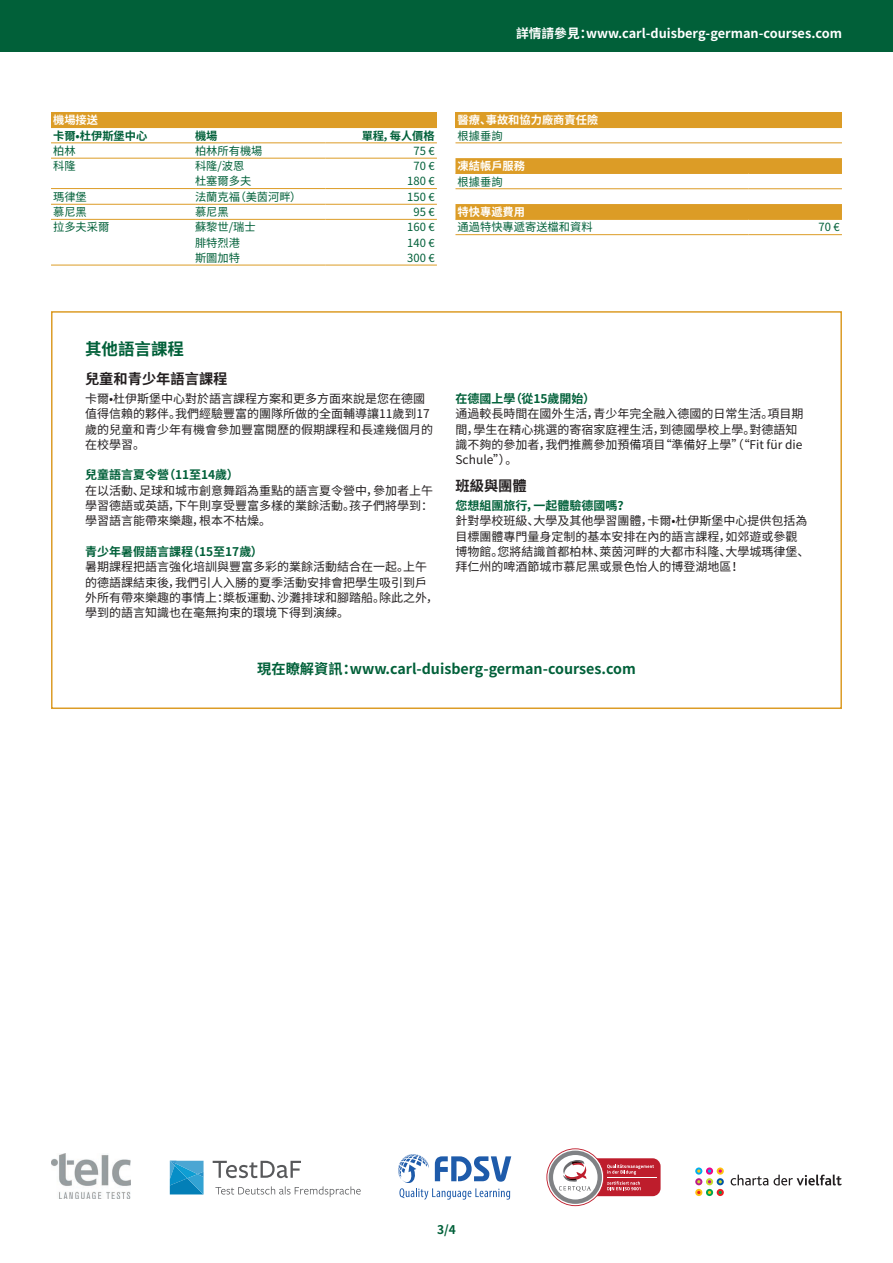
<style>
.page{position:relative;width:893px;height:1263px;background:#fff}
.page>*{position:absolute;margin:0;border:0;box-sizing:border-box;transform-origin:0 0}
.t1{font:700 16.5px "Source Han Sans CN";color:#016039}
.t2{font:700 14.25px "Source Han Sans CN";color:#016039}
.t3{font:700 14.25px "Source Han Sans CN";color:#231f20}
.t4{font:700 12.75px "Source Han Sans CN";color:#fff}
.t5{font:12px/15.3px "Source Han Sans CN";color:#231f20}
.t6{font:700 12px "Source Han Sans CN";color:#016039}
.t7{font:11.25px "Source Han Sans CN";color:#016039}
.t8{font:700 11.25px "Source Han Sans CN";color:#fff}
.t9{font:700 11.25px "Source Han Sans CN";color:#016039}
</style>
<div class="page">
<div style="left:51px;top:311px;width:791px;height:398px;border:2px solid #dc9c26"></div>
<img style="left:51px;top:1153px;width:79px;height:45px">
<div style="left:51px;top:112px;width:386px;height:16px;background:#dc9c26"></div>
<hr style="left:51px;top:143px;width:144px;height:1px;background:#dc9c26">
<hr style="left:195px;top:143px;width:130px;height:1px;background:#dc9c26">
<hr style="left:325px;top:143px;width:112px;height:1px;background:#dc9c26">
<hr style="left:51px;top:158px;width:144px;height:1px;background:#dc9c26">
<hr style="left:195px;top:158px;width:130px;height:1px;background:#dc9c26">
<hr style="left:325px;top:158px;width:112px;height:1px;background:#dc9c26">
<hr style="left:51px;top:188px;width:144px;height:1px;background:#dc9c26">
<hr style="left:195px;top:188px;width:130px;height:1px;background:#dc9c26">
<hr style="left:325px;top:188px;width:112px;height:1px;background:#dc9c26">
<hr style="left:51px;top:204px;width:144px;height:1px;background:#dc9c26">
<hr style="left:195px;top:204px;width:130px;height:1px;background:#dc9c26">
<hr style="left:325px;top:204px;width:112px;height:1px;background:#dc9c26">
<hr style="left:51px;top:219px;width:144px;height:1px;background:#dc9c26">
<hr style="left:195px;top:219px;width:130px;height:1px;background:#dc9c26">
<hr style="left:325px;top:219px;width:112px;height:1px;background:#dc9c26">
<hr style="left:51px;top:265px;width:144px;height:1px;background:#dc9c26">
<hr style="left:195px;top:265px;width:130px;height:1px;background:#dc9c26">
<hr style="left:325px;top:265px;width:112px;height:1px;background:#dc9c26">
<div style="left:455px;top:112px;width:387px;height:16px;background:#dc9c26"></div>
<hr style="left:455px;top:143px;width:387px;height:1px;background:#dc9c26">
<div style="left:455px;top:158px;width:387px;height:15px;background:#dc9c26"></div>
<hr style="left:455px;top:173px;width:293px;height:1px;background:#dc9c26">
<hr style="left:748px;top:173px;width:94px;height:1px;background:#dc9c26">
<hr style="left:455px;top:188px;width:293px;height:1px;background:#dc9c26">
<hr style="left:748px;top:188px;width:94px;height:1px;background:#dc9c26">
<div style="left:455px;top:204px;width:387px;height:15px;background:#dc9c26"></div>
<hr style="left:455px;top:219px;width:293px;height:1px;background:#dc9c26">
<hr style="left:748px;top:219px;width:94px;height:1px;background:#dc9c26">
<hr style="left:455px;top:234px;width:293px;height:1px;background:#dc9c26">
<hr style="left:748px;top:234px;width:94px;height:1px;background:#dc9c26">
<div style="left:0;top:0;width:893px;height:51px;background:#016039"></div>
<svg style="left:695px;top:1167px;width:7px;height:7px"></svg>
<svg style="left:695px;top:1178px;width:7px;height:7px"></svg>
<svg style="left:695px;top:1189px;width:7px;height:7px"></svg>
<svg style="left:706px;top:1189px;width:7px;height:7px"></svg>
<svg style="left:717px;top:1189px;width:7px;height:7px"></svg>
<svg style="left:706px;top:1178px;width:7px;height:7px"></svg>
<svg style="left:717px;top:1178px;width:7px;height:7px"></svg>
<svg style="left:706px;top:1167px;width:7px;height:7px"></svg>
<svg style="left:717px;top:1167px;width:7px;height:7px"></svg>
<svg style="left:697px;top:1169px;width:3px;height:4px"></svg>
<svg style="left:708px;top:1169px;width:3px;height:4px"></svg>
<svg style="left:719px;top:1169px;width:3px;height:4px"></svg>
<svg style="left:731px;top:1174px;width:111px;height:11px"></svg>
<div style="left:557px;top:1158px;width:104px;height:38px;background:#be1d2c;border-radius:8px"></div>
<hr style="left:607px;top:1177px;width:49px;height:1px;background:#fff">
<svg style="left:546px;top:1148px;width:108px;height:58px"></svg>
<svg style="left:398px;top:1154px;width:113px;height:46px"></svg>
<svg style="left:170px;top:1161px;width:34px;height:33px"></svg>
<svg style="left:215px;top:1186px;width:146px;height:11px"></svg>
<svg style="left:213px;top:1161px;width:88px;height:17px"></svg>
<p class="t4" style="left:516px;top:26px;width:327px">詳情請參見：www.carl-duisberg-german-courses.com</p>
<p class="t8" style="left:53px;top:114px;width:46px">機場接送</p>
<p class="t9" style="left:53px;top:129px;width:96px">卡爾•杜伊斯堡中心</p>
<p class="t9" style="left:195px;top:129px;width:24px">機場</p>
<p class="t9" style="left:362px;top:129px;width:75px">單程，每人價格</p>
<p class="t7" style="left:53px;top:145px;width:24px">柏林</p>
<p class="t7" style="left:195px;top:145px;width:69px">柏林所有機場</p>
<p class="t7" style="left:414px;top:145px;width:23px">75 €</p>
<p class="t7" style="left:53px;top:160px;width:24px">科隆</p>
<p class="t7" style="left:195px;top:160px;width:51px">科隆/波恩</p>
<p class="t7" style="left:414px;top:160px;width:23px">70 €</p>
<p class="t7" style="left:195px;top:175px;width:58px">杜塞爾多夫</p>
<p class="t7" style="left:407px;top:175px;width:29px">180 €</p>
<p class="t7" style="left:53px;top:190px;width:35px">瑪律堡</p>
<p class="t7" style="left:195px;top:190px;width:108px">法蘭克福（美茵河畔）</p>
<p class="t7" style="left:407px;top:190px;width:29px">150 €</p>
<p class="t7" style="left:53px;top:206px;width:35px">慕尼黑</p>
<p class="t7" style="left:195px;top:206px;width:35px">慕尼黑</p>
<p class="t7" style="left:414px;top:206px;width:23px">95 €</p>
<p class="t7" style="left:53px;top:221px;width:58px">拉多夫采爾</p>
<p class="t7" style="left:195px;top:221px;width:62px">蘇黎世/瑞士</p>
<p class="t7" style="left:407px;top:221px;width:29px">160 €</p>
<p class="t7" style="left:195px;top:236px;width:46px">腓特烈港</p>
<p class="t7" style="left:407px;top:236px;width:29px">140 €</p>
<p class="t7" style="left:195px;top:251px;width:46px">斯圖加特</p>
<p class="t7" style="left:407px;top:251px;width:29px">300 €</p>
<p class="t8" style="left:458px;top:114px;width:142px">醫療、事故和協力廠商責任險</p>
<p class="t7" style="left:458px;top:129px;width:46px">根據垂詢</p>
<p class="t8" style="left:458px;top:160px;width:69px">凍結帳戶服務</p>
<p class="t7" style="left:458px;top:175px;width:46px">根據垂詢</p>
<p class="t8" style="left:458px;top:206px;width:69px">特快專遞費用</p>
<p class="t7" style="left:458px;top:221px;width:136px">通過特快專遞寄送檔和資料</p>
<p class="t7" style="left:819px;top:221px;width:23px">70 €</p>
<p class="t1" style="left:85px;top:340px;width:100px">其他語言課程</p>
<p class="t3" style="left:85px;top:370px;width:144px">兒童和青少年語言課程</p>
<p class="t5" style="left:85px;top:391px;width:349px">卡爾•杜伊斯堡中心對於語言課程方案和更多方面來說是您在德國值得信賴的夥伴。我們經驗豐富的團隊所做的全面輔導讓11歲到17歲的兒童和青少年有機會參加豐富閱歷的假期課程和長達幾個月的在校學習。</p>
<p class="t6" style="left:85px;top:468px;width:155px">兒童語言夏令營（11至14歲）</p>
<p class="t5" style="left:85px;top:483px;width:349px;text-align:justify">在以活動、足球和城市創意舞蹈為重點的語言夏令營中，參加者上午學習德語或英語，下午則享受豐富多樣的業餘活動。孩子們將學到：學習語言能帶來樂趣，根本不枯燥。</p>
<p class="t6" style="left:85px;top:545px;width:179px">青少年暑假語言課程（15至17歲）</p>
<p class="t5" style="left:85px;top:559px;width:355px">暑期課程把語言強化培訓與豐富多彩的業餘活動結合在一起。上午的德語課結束後，我們引人入勝的夏季活動安排會把學生吸引到戶外所有帶來樂趣的事情上：槳板運動、沙灘排球和腳踏船。除此之外，學到的語言知識也在毫無拘束的環境下得到演練。</p>
<p class="t6" style="left:455px;top:392px;width:141px">在德國上學（從15歲開始）</p>
<p class="t5" style="left:455px;top:406px;width:350px">通過較長時間在國外生活，青少年完全融入德國的日常生活。項目期間，學生在精心挑選的寄宿家庭裡生活，到德國學校上學。對德語知識不夠的參加者，我們推薦參加預備項目“準備好上學”（“Fit für die<br>Schule”）。</p>
<p class="t3" style="left:455px;top:478px;width:73px">班級與團體</p>
<p class="t6" style="left:455px;top:499px;width:175px">您想組團旅行，一起體驗德國嗎？</p>
<p class="t5" style="left:455px;top:514px;width:355px">針對學校班級、大學及其他學習團體，卡爾•杜伊斯堡中心提供包括為目標團體專門量身定制的基本安排在內的語言課程，如郊遊或參觀博物館。您將結識首都柏林、萊茵河畔的大都市科隆、大學城瑪律堡、拜仁州的啤酒節城市慕尼黑或景色怡人的博登湖地區！</p>
<p class="t2" style="left:257px;top:661px;width:380px">現在瞭解資訊：www.carl-duisberg-german-courses.com</p>
<p class="t6" style="left:437px;top:1223px;width:20px">3/4</p>
</div>
